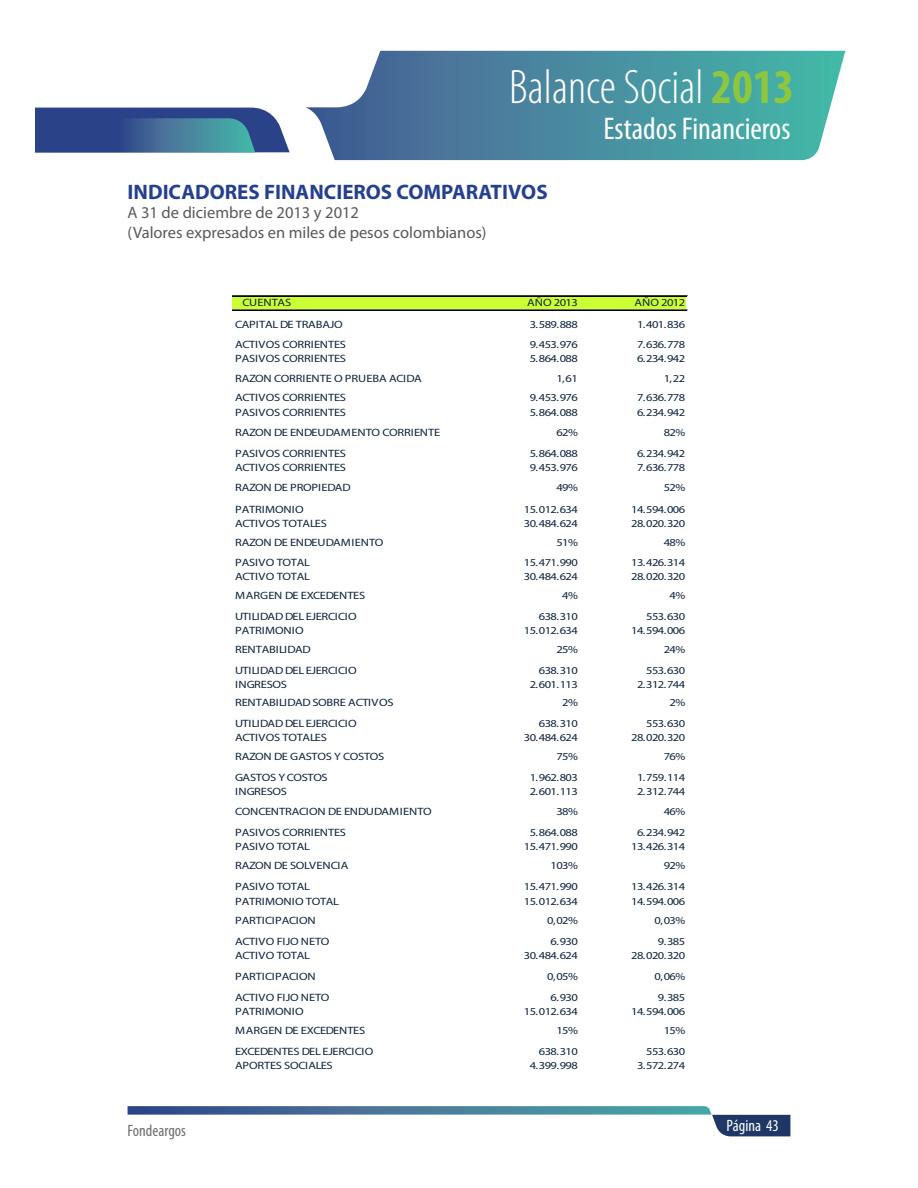
<style>
.page{position:relative;width:918px;height:1188px;background:#fff}
.page>*{position:absolute;margin:0;border:0;box-sizing:border-box;transform-origin:0 0}
.t1{font:300 condensed 48.75px "Myriad Pro";color:#fff}
.t2{font:condensed 31.5px "Myriad Pro";color:#fff}
.t3{font:700 21px "Myriad Pro";color:#25408f}
.t4{font:16.5px/19.8px "Myriad Pro";color:#58595b}
.t5{font:condensed 16.5px "Myriad Pro";color:#6d6e71}
.t6{font:condensed 16.5px "Myriad Pro";color:#fff}
.t7{font:10.65px "Myriad Pro";letter-spacing:-.03em;color:#0f243e;scale:1.17 1}
.t8{font:10.65px "Myriad Pro";letter-spacing:-.01em;color:#0f243e;scale:1.17 1}
.t9{font:10.65px "Myriad Pro";letter-spacing:-.005em;color:#0f243e;scale:1.17 1}
.s1{font-weight:700;color:#8dc63f}
</style>
<div class="page">
<svg style="left:403px;top:51px;width:442px;height:109px;background:#4d95a3"></svg>
<svg style="left:35px;top:50px;width:368px;height:111px"></svg>
<svg style="left:128px;top:1106px;width:662px;height:30px"></svg>
<div style="left:233px;top:296px;width:454px;height:15px;background:#cf3"></div>
<div style="left:686px;top:296px;width:32px;height:15px;background:#fff"></div>
<hr style="left:233px;top:295px;width:454px;height:1px;background:#000">
<hr style="left:233px;top:296px;width:454px;height:1px;background:#000">
<hr style="left:233px;top:310px;width:454px;height:1px;background:#000">
<h1 class="t1" style="left:509px;top:60px;width:287px">Balance Social <span class="s1">2013</span></h1>
<h2 class="t2" style="left:603px;top:111px;width:189px">Estados Financieros</h2>
<h3 class="t3" style="left:128px;top:180px;width:422px">INDICADORES FINANCIEROS COMPARATIVOS</h3>
<h3 class="t4" style="left:128px;top:203px;width:361px">A 31 de diciembre de 2013 y 2012<br>(Valores expresados en miles de pesos colombianos(</h3>
<p class="t7" style="left:243px;top:297px;width:43px">CUENTAS</p>
<p class="t7" style="left:527px;top:297px;width:45px">AÑO 2013</p>
<p class="t7" style="left:635px;top:297px;width:45px">AÑO 2012</p>
<p class="t8" style="left:235px;top:318px;width:94px">CAPITALDE TRABAJO</p>
<p class="t7" style="left:530px;top:318px;width:43px">3.589.888</p>
<p class="t7" style="left:637px;top:318px;width:43px">1.401.836</p>
<p class="t7" style="left:235px;top:338px;width:96px">ACTIVOS CORRIENTES</p>
<p class="t7" style="left:530px;top:338px;width:43px">9.453.976</p>
<p class="t7" style="left:637px;top:338px;width:43px">7.636.778</p>
<p class="t8" style="left:235px;top:352px;width:96px">PASIVOS CORRIENTES</p>
<p class="t7" style="left:530px;top:352px;width:43px">5.864.088</p>
<p class="t7" style="left:637px;top:352px;width:43px">6.234.942</p>
<p class="t8" style="left:235px;top:372px;width:161px">RAZON CORRIENTE O PRUEBA ACIDA</p>
<p class="t7" style="left:556px;top:372px;width:20px">1,61</p>
<p class="t7" style="left:664px;top:372px;width:20px">1,22</p>
<p class="t7" style="left:235px;top:392px;width:96px">ACTIVOS CORRIENTES</p>
<p class="t7" style="left:530px;top:392px;width:43px">9.453.976</p>
<p class="t7" style="left:637px;top:392px;width:43px">7.636.778</p>
<p class="t8" style="left:235px;top:406px;width:96px">PASIVOS CORRIENTES</p>
<p class="t7" style="left:530px;top:406px;width:43px">5.864.088</p>
<p class="t7" style="left:637px;top:406px;width:43px">6.234.942</p>
<p class="t7" style="left:235px;top:427px;width:177px">RAZON DE ENDEUDAMENTO CORRIENTE</p>
<p class="t7" style="left:556px;top:427px;width:20px">62%</p>
<p class="t7" style="left:664px;top:427px;width:20px">82%</p>
<p class="t8" style="left:235px;top:447px;width:96px">PASIVOS CORRIENTES</p>
<p class="t7" style="left:530px;top:447px;width:43px">5.864.088</p>
<p class="t7" style="left:637px;top:447px;width:43px">6.234.942</p>
<p class="t7" style="left:235px;top:462px;width:96px">ACTIVOS CORRIENTES</p>
<p class="t7" style="left:530px;top:462px;width:43px">9.453.976</p>
<p class="t7" style="left:637px;top:462px;width:43px">7.636.778</p>
<p class="t8" style="left:235px;top:482px;width:100px">RAZON DE PROPIEDAD</p>
<p class="t7" style="left:556px;top:482px;width:20px">49%</p>
<p class="t7" style="left:664px;top:482px;width:20px">52%</p>
<p class="t9" style="left:235px;top:503px;width:60px">PATRIMONIO</p>
<p class="t7" style="left:524px;top:503px;width:48px">15.012.634</p>
<p class="t7" style="left:631px;top:503px;width:48px">14.594.006</p>
<p class="t7" style="left:235px;top:518px;width:80px">ACTIVOS TOTALES</p>
<p class="t7" style="left:524px;top:518px;width:48px">30.484.624</p>
<p class="t7" style="left:631px;top:518px;width:48px">28.020.320</p>
<p class="t7" style="left:235px;top:537px;width:128px">RAZON DE ENDEUDAMIENTO</p>
<p class="t7" style="left:556px;top:537px;width:20px">51%</p>
<p class="t7" style="left:664px;top:537px;width:20px">48%</p>
<p class="t8" style="left:235px;top:556px;width:66px">PASIVO TOTAL</p>
<p class="t7" style="left:524px;top:556px;width:48px">15.471.990</p>
<p class="t7" style="left:631px;top:556px;width:48px">13.426.314</p>
<p class="t7" style="left:235px;top:571px;width:66px">ACTIVO TOTAL</p>
<p class="t7" style="left:524px;top:571px;width:48px">30.484.624</p>
<p class="t7" style="left:631px;top:571px;width:48px">28.020.320</p>
<p class="t7" style="left:235px;top:590px;width:113px">MARGEN DE EXCEDENTES</p>
<p class="t7" style="left:562px;top:590px;width:15px">4%</p>
<p class="t7" style="left:670px;top:590px;width:15px">4%</p>
<p class="t7" style="left:235px;top:610px;width:106px">UTILIDAD DELEJERCICIO</p>
<p class="t7" style="left:539px;top:610px;width:35px">638.310</p>
<p class="t7" style="left:646px;top:610px;width:35px">553.630</p>
<p class="t9" style="left:235px;top:625px;width:60px">PATRIMONIO</p>
<p class="t7" style="left:524px;top:625px;width:48px">15.012.634</p>
<p class="t7" style="left:631px;top:625px;width:48px">14.594.006</p>
<p class="t8" style="left:235px;top:644px;width:66px">RENTABILIDAD</p>
<p class="t7" style="left:556px;top:644px;width:20px">25%</p>
<p class="t7" style="left:664px;top:644px;width:20px">24%</p>
<p class="t7" style="left:235px;top:664px;width:106px">UTILIDAD DELEJERCICIO</p>
<p class="t7" style="left:539px;top:664px;width:35px">638.310</p>
<p class="t7" style="left:646px;top:664px;width:35px">553.630</p>
<p class="t7" style="left:235px;top:678px;width:46px">INGRESOS</p>
<p class="t7" style="left:530px;top:678px;width:43px">2.601.113</p>
<p class="t7" style="left:637px;top:678px;width:43px">2.312.744</p>
<p class="t8" style="left:235px;top:697px;width:137px">RENTABILIDADSOBRE ACTIVOS</p>
<p class="t7" style="left:562px;top:697px;width:15px">2%</p>
<p class="t7" style="left:670px;top:697px;width:15px">2%</p>
<p class="t7" style="left:235px;top:717px;width:106px">UTILIDAD DELEJERCICIO</p>
<p class="t7" style="left:539px;top:717px;width:35px">638.310</p>
<p class="t7" style="left:646px;top:717px;width:35px">553.630</p>
<p class="t7" style="left:235px;top:732px;width:80px">ACTIVOS TOTALES</p>
<p class="t7" style="left:524px;top:732px;width:48px">30.484.624</p>
<p class="t7" style="left:631px;top:732px;width:48px">28.020.320</p>
<p class="t7" style="left:235px;top:751px;width:129px">RAZON DE GASTOS Y COSTOS</p>
<p class="t7" style="left:556px;top:751px;width:20px">75%</p>
<p class="t7" style="left:664px;top:751px;width:20px">76%</p>
<p class="t7" style="left:235px;top:771px;width:81px">GASTOS YCOSTOS</p>
<p class="t7" style="left:530px;top:771px;width:43px">1.962.803</p>
<p class="t7" style="left:637px;top:771px;width:43px">1.759.114</p>
<p class="t7" style="left:235px;top:785px;width:46px">INGRESOS</p>
<p class="t7" style="left:530px;top:785px;width:43px">2.601.113</p>
<p class="t7" style="left:637px;top:785px;width:43px">2.312.744</p>
<p class="t7" style="left:235px;top:805px;width:170px">CONCENTRACION DE ENDUDAMIENTO</p>
<p class="t7" style="left:556px;top:805px;width:20px">38%</p>
<p class="t7" style="left:664px;top:805px;width:20px">46%</p>
<p class="t8" style="left:235px;top:826px;width:96px">PASIVOS CORRIENTES</p>
<p class="t7" style="left:530px;top:826px;width:43px">5.864.088</p>
<p class="t7" style="left:637px;top:826px;width:43px">6.234.942</p>
<p class="t8" style="left:235px;top:841px;width:66px">PASIVO TOTAL</p>
<p class="t7" style="left:524px;top:841px;width:48px">15.471.990</p>
<p class="t7" style="left:631px;top:841px;width:48px">13.426.314</p>
<p class="t7" style="left:235px;top:860px;width:98px">RAZON DE SOLVENCIA</p>
<p class="t7" style="left:551px;top:860px;width:25px">103%</p>
<p class="t7" style="left:664px;top:860px;width:20px">92%</p>
<p class="t8" style="left:235px;top:881px;width:66px">PASIVO TOTAL</p>
<p class="t7" style="left:524px;top:881px;width:48px">15.471.990</p>
<p class="t7" style="left:631px;top:881px;width:48px">13.426.314</p>
<p class="t8" style="left:235px;top:895px;width:90px">PATRIMONIO TOTAL</p>
<p class="t7" style="left:524px;top:895px;width:48px">15.012.634</p>
<p class="t7" style="left:631px;top:895px;width:48px">14.594.006</p>
<p class="t8" style="left:235px;top:915px;width:70px">PARTICIPACION</p>
<p class="t7" style="left:547px;top:915px;width:28px">0,02%</p>
<p class="t7" style="left:655px;top:915px;width:28px">0,03%</p>
<p class="t7" style="left:235px;top:936px;width:82px">ACTIVO FIJO NETO</p>
<p class="t7" style="left:551px;top:936px;width:25px">6.930</p>
<p class="t7" style="left:658px;top:936px;width:25px">9.385</p>
<p class="t7" style="left:235px;top:950px;width:66px">ACTIVO TOTAL</p>
<p class="t7" style="left:524px;top:950px;width:48px">30.484.624</p>
<p class="t7" style="left:631px;top:950px;width:48px">28.020.320</p>
<p class="t8" style="left:235px;top:970px;width:70px">PARTICIPACION</p>
<p class="t7" style="left:547px;top:970px;width:28px">0,05%</p>
<p class="t7" style="left:655px;top:970px;width:28px">0,06%</p>
<p class="t7" style="left:235px;top:992px;width:82px">ACTIVO FIJO NETO</p>
<p class="t7" style="left:551px;top:992px;width:25px">6.930</p>
<p class="t7" style="left:658px;top:992px;width:25px">9.385</p>
<p class="t9" style="left:235px;top:1006px;width:60px">PATRIMONIO</p>
<p class="t7" style="left:524px;top:1006px;width:48px">15.012.634</p>
<p class="t7" style="left:631px;top:1006px;width:48px">14.594.006</p>
<p class="t7" style="left:235px;top:1024px;width:113px">MARGEN DE EXCEDENTES</p>
<p class="t7" style="left:556px;top:1024px;width:20px">15%</p>
<p class="t7" style="left:664px;top:1024px;width:20px">15%</p>
<p class="t7" style="left:235px;top:1045px;width:120px">EXCEDENTES DELEJERCICIO</p>
<p class="t7" style="left:539px;top:1045px;width:35px">638.310</p>
<p class="t7" style="left:646px;top:1045px;width:35px">553.630</p>
<p class="t7" style="left:235px;top:1060px;width:85px">APORTES SOCIALES</p>
<p class="t7" style="left:530px;top:1060px;width:43px">4.399.998</p>
<p class="t7" style="left:637px;top:1060px;width:43px">3.572.274</p>
<h3 class="t5" style="left:128px;top:1122px;width:60px">Fondeargos</h3>
<h3 class="t6" style="left:727px;top:1116px;width:54px">Página 43</h3>
</div>
